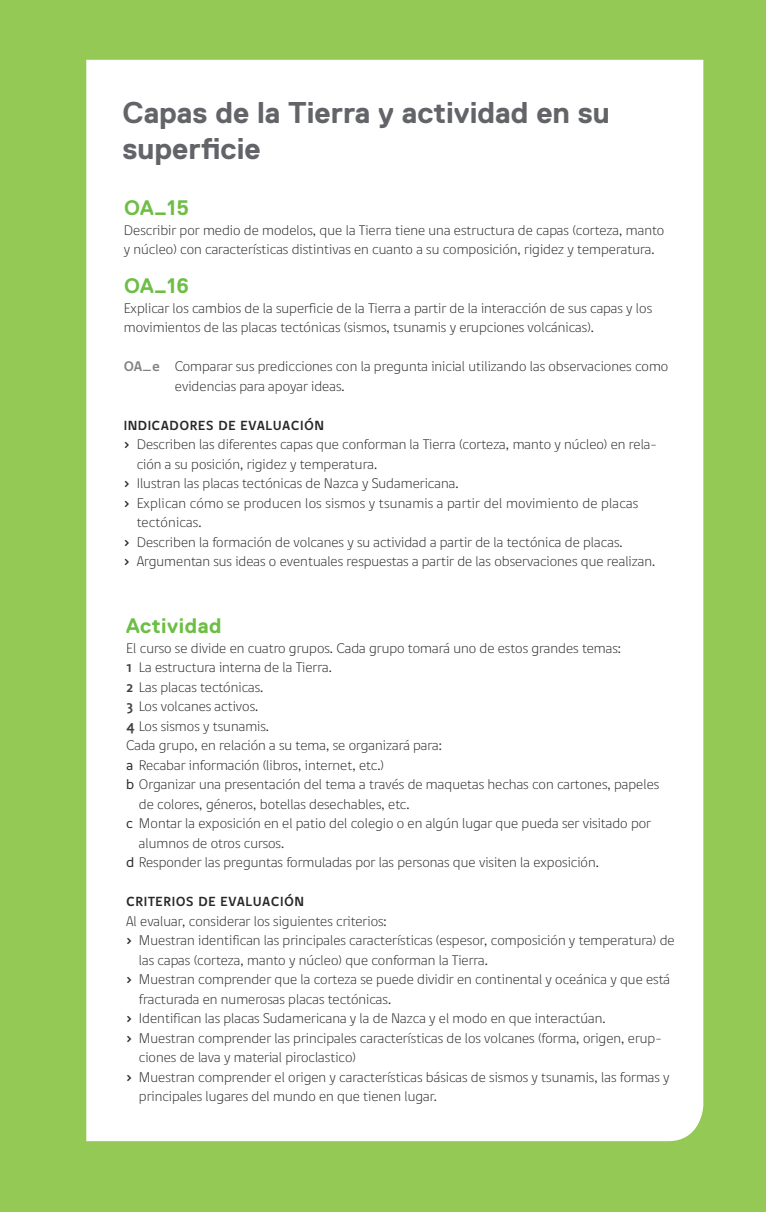
<style>
.page{position:relative;width:766px;height:1212px;background:#fff}
.page>*{position:absolute;margin:0;border:0;box-sizing:border-box;transform-origin:0 0}
.t1{font:700 30px/36px "Replica";color:#626468}
.t2{font:700 30px "Replica Std";color:#636567}
.t3{font:700 21px "Replica Std";letter-spacing:.025em;color:#6dbe45}
.t4{font:700 18px "Replica Std";color:#636567}
.t5{font:14.25px/19.5px "Dignathin";color:#292829}
.t6{font:700 13.5px "Digna SC";letter-spacing:.025em;color:#292829}
.s1{font-family:"Digna";font-weight:700;color:#808285}
.s2{font-family:"Digna Picto"}
.s3{font-family:"Digna SC";font-weight:700;color:#414143}
.s4{font-family:"Digna"}
</style>
<div class="page">
<div style="left:0;top:0;width:765px;height:1212px;background:#93c954"></div>
<div style="left:86px;top:60px;width:617px;height:1081px;background:#fff"></div>
<div style="left:109px;top:90px;width:571px;height:45px;background:#fff"></div>
<div style="left:118px;top:197px;width:577px;height:376px;background:#fff"></div>
<div style="left:119px;top:610px;width:565px;height:498px;background:#fff"></div>
<h1 class="t1" style="left:122px;top:95px;width:489px">Capas de la Tierra y actividad en su superficie</h1>
<h1 class="t2" style="left:124px;top:149px;width:137px">Ejemplo 4</h1>
<h2 class="t3" style="left:124px;top:196px;width:66px">OA_15</h2>
<p class="t5" style="left:124px;top:220px;width:542px">Describir por medio de modelos, que la Tierra tiene una estructura de capas (corteza, manto y núcleo) con características distintivas en cuanto a su composición, rigidez y temperatura.</p>
<h2 class="t3" style="left:124px;top:274px;width:66px">OA_16</h2>
<p class="t5" style="left:124px;top:298px;width:529px">Explicar los cambios de la superficie de la Tierra a partir de la interacción de sus capas y los movimientos de las placas tectónicas (sismos, tsunamis y erupciones volcánicas).</p>
<p class="t5" style="left:175px;top:357px;width:495px;text-indent:-51px"><span class="s1">OA_e</span> Comparar sus predicciones con la pregunta inicial utilizando las observaciones como evidencias para apoyar ideas.</p>
<p class="t6" style="left:124px;top:416px;width:201px">INDICADORES DE EVALUACIÓN</p>
<p class="t5" style="left:124px;top:435px;width:534px"><span class="s2">›</span> Describen las diferentes capas que conforman la Tierra (corteza, manto y núcleo) en rela-</p>
<p class="t5" style="left:137px;top:454px;width:242px">ción a su posición, rigidez y temperatura.</p>
<p class="t5" style="left:124px;top:474px;width:336px"><span class="s2">›</span> Ilustran las placas tectónicas de Nazca y Sudamericana.</p>
<p class="t5" style="left:124px;top:493px;width:516px"><span class="s2">›</span> Explican cómo se producen los sismos y tsunamis a partir del movimiento de placas</p>
<p class="t5" style="left:137px;top:513px;width:67px">tectónicas.</p>
<p class="t5" style="left:124px;top:532px;width:500px"><span class="s2">›</span> Describen la formación de volcanes y su actividad a partir de la tectónica de placas.</p>
<p class="t5" style="left:124px;top:552px;width:532px"><span class="s2">›</span> Argumentan sus ideas o eventuales respuestas a partir de las observaciones que realizan.</p>
<p class="t4" style="left:413px;top:348px;width:271px">Programa de Estudio / 4º básico</p>
<h2 class="t3" style="left:126px;top:614px;width:97px">Actividad</h2>
<p class="t5" style="left:126px;top:638px;width:496px">El curso se divide en cuatro grupos. Cada grupo tomará uno de estos grandes temas:</p>
<p class="t5" style="left:126px;top:658px;width:207px"><span class="s3">1</span> La estructura interna de la Tierra.</p>
<p class="t5" style="left:126px;top:677px;width:139px"><span class="s3">2</span> Las placas tectónicas.</p>
<p class="t5" style="left:126px;top:697px;width:134px"><span class="s3">3</span> Los volcanes activos.</p>
<p class="t5" style="left:126px;top:716px;width:144px"><span class="s3">4</span> Los sismos y tsunamis.</p>
<p class="t5" style="left:126px;top:736px;width:317px">Cada grupo, en relación a su tema, se organizará para:</p>
<p class="t5" style="left:126px;top:755px;width:259px"><span class="s4">a</span> Recabar información (libros, internet, etc.)</p>
<p class="t5" style="left:126px;top:775px;width:534px"><span class="s4">b</span> Organizar una presentación del tema a través de maquetas hechas con cartones, papeles</p>
<p class="t5" style="left:139px;top:794px;width:272px">de colores, géneros, botellas desechables, etc.</p>
<p class="t5" style="left:126px;top:814px;width:526px"><span class="s4">c</span> Montar la exposición en el patio del colegio o en algún lugar que pueda ser visitado por</p>
<p class="t5" style="left:139px;top:833px;width:147px">alumnos de otros cursos.</p>
<p class="t5" style="left:126px;top:853px;width:474px"><span class="s4">d</span> Responder las preguntas formuladas por las personas que visiten la exposición.</p>
<p class="t6" style="left:126px;top:893px;width:179px">CRITERIOS DE EVALUACIÓN</p>
<p class="t5" style="left:126px;top:911px;width:262px">Al evaluar, considerar los siguientes criterios:</p>
<p class="t5" style="left:126px;top:931px;width:550px"><span class="s2">›</span> Muestran identifican las principales características (espesor, composición y temperatura) de</p>
<p class="t5" style="left:139px;top:950px;width:350px">las capas (corteza, manto y núcleo) que conforman la Tierra.</p>
<p class="t5" style="left:126px;top:970px;width:545px"><span class="s2">›</span> Muestran comprender que la corteza se puede dividir en continental y oceánica y que está</p>
<p class="t5" style="left:139px;top:989px;width:254px">fracturada en numerosas placas tectónicas.</p>
<p class="t5" style="left:126px;top:1009px;width:481px"><span class="s2">›</span> Identifican las placas Sudamericana y la de Nazca y el modo en que interactúan.</p>
<p class="t5" style="left:126px;top:1028px;width:537px"><span class="s2">›</span> Muestran comprender las principales características de los volcanes (forma, origen, erup-</p>
<p class="t5" style="left:139px;top:1048px;width:219px">ciones de lava y material piroclastico)</p>
<p class="t5" style="left:126px;top:1067px;width:545px"><span class="s2">›</span> Muestran comprender el origen y características básicas de sismos y tsunamis, las formas y</p>
<p class="t5" style="left:139px;top:1087px;width:299px">principales lugares del mundo en que tienen lugar.</p>
</div>
